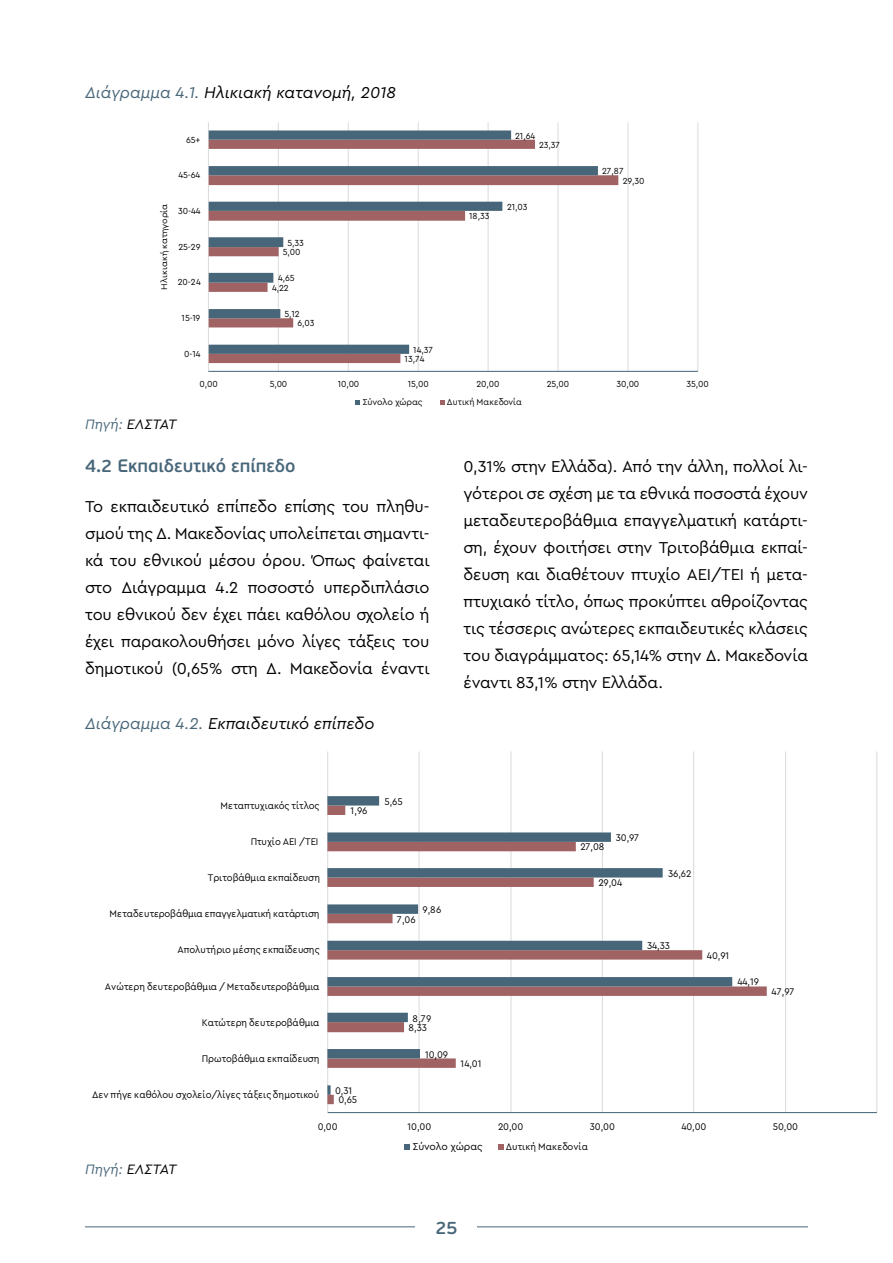
<style>
.page{position:relative;width:893px;height:1263px;background:#fff}
.page>*{position:absolute;margin:0;border:0;box-sizing:border-box;transform-origin:0 0}
.t1{font:600 18px "PF Beau Sans Pro";color:#476679}
.t2{font:16.5px/27px "Cera Pro";letter-spacing:-.01em;color:#000;text-align:justify}
.t3{font:italic 16.5px "Cera Pro";color:#000}
.t4{font:italic 14.25px "Cera Pro";letter-spacing:-.005em;color:#000}
.t5{font:10.5px "Cera Pro";letter-spacing:-.01em;color:#000}
.t6{font:10.05px "Cera Pro";letter-spacing:-.005em;color:#000;scale:.95 1}
.t7{font:10.05px "Cera Pro";letter-spacing:.02em;color:#000;scale:.95 1}
.t8{font:9.15px "Cera Pro";letter-spacing:-.005em;color:#000;scale:.95 1}
.t9{font:9.15px "Cera Pro";letter-spacing:.02em;color:#000;scale:.95 1}
.t10{font:9px "Cera Pro";letter-spacing:-.01em;color:#000}
.t11{font:8.7px "Cera Pro";letter-spacing:.02em;color:#000;scale:1.05 1}
.s1{color:#486779}
</style>
<div class="page">
<hr style="left:85px;top:1226px;width:723px;height:1px;background:#476679">
<div style="left:416px;top:1203px;width:61px;height:49px;background:#fff"></div>
<hr style="left:208px;top:122px;width:1px;height:249px;background:#d9d9d9">
<hr style="left:278px;top:122px;width:1px;height:249px;background:#d9d9d9">
<hr style="left:348px;top:122px;width:1px;height:249px;background:#d9d9d9">
<hr style="left:418px;top:122px;width:1px;height:249px;background:#d9d9d9">
<hr style="left:488px;top:122px;width:1px;height:249px;background:#d9d9d9">
<hr style="left:558px;top:122px;width:1px;height:249px;background:#d9d9d9">
<hr style="left:628px;top:122px;width:1px;height:249px;background:#d9d9d9">
<hr style="left:698px;top:122px;width:1px;height:249px;background:#d9d9d9">
<svg style="left:209px;top:175px;width:409px;height:188px"></svg>
<svg style="left:209px;top:130px;width:389px;height:224px"></svg>
<hr style="left:208px;top:371px;width:490px;height:1px;background:#476679">
<svg style="left:355px;top:400px;width:5px;height:5px"></svg>
<svg style="left:440px;top:400px;width:5px;height:5px"></svg>
<hr style="left:327px;top:751px;width:1px;height:361px;background:#d9d9d9">
<hr style="left:419px;top:751px;width:1px;height:361px;background:#d9d9d9">
<hr style="left:511px;top:751px;width:1px;height:361px;background:#d9d9d9">
<hr style="left:602px;top:751px;width:1px;height:361px;background:#d9d9d9">
<hr style="left:693px;top:751px;width:1px;height:361px;background:#d9d9d9">
<hr style="left:785px;top:751px;width:1px;height:361px;background:#d9d9d9">
<hr style="left:877px;top:751px;width:1px;height:361px;background:#d9d9d9">
<svg style="left:327px;top:796px;width:405px;height:299px"></svg>
<hr style="left:328px;top:1112px;width:549px;height:1px;background:#476679">
<svg style="left:405px;top:1144px;width:5px;height:5px"></svg>
<svg style="left:498px;top:1144px;width:6px;height:5px"></svg>
<p class="t3" style="left:85px;top:82px;width:312px"><span class="s1">Διάγραμμα 4.1.</span> Ηλικιακή κατανομή, 2018</p>
<p class="t8" style="left:186px;top:134px;width:16px">65+</p>
<p class="t8" style="left:179px;top:169px;width:24px">45-64</p>
<p class="t11" style="left:158px;top:290px;width:84px;rotate:-90deg">Ηλικιακή κατηγορία</p>
<p class="t8" style="left:178px;top:205px;width:25px">30-44</p>
<p class="t8" style="left:178px;top:241px;width:25px">25-29</p>
<p class="t8" style="left:178px;top:276px;width:26px">20-24</p>
<p class="t8" style="left:182px;top:312px;width:21px">15-19</p>
<p class="t8" style="left:184px;top:348px;width:19px">0-14</p>
<p class="t8" style="left:287px;top:236px;width:19px">5,33</p>
<p class="t8" style="left:283px;top:246px;width:20px">5,00</p>
<p class="t8" style="left:278px;top:272px;width:19px">4,65</p>
<p class="t8" style="left:272px;top:281px;width:19px">4,22</p>
<p class="t8" style="left:284px;top:308px;width:18px">5,12</p>
<p class="t8" style="left:297px;top:317px;width:19px">6,03</p>
<p class="t8" style="left:413px;top:343px;width:22px">14,37</p>
<p class="t8" style="left:405px;top:353px;width:22px">13,74</p>
<p class="t8" style="left:515px;top:130px;width:22px">21,64</p>
<p class="t8" style="left:539px;top:139px;width:23px">23,37</p>
<p class="t8" style="left:469px;top:210px;width:23px">18,33</p>
<p class="t8" style="left:507px;top:201px;width:23px">21,03</p>
<p class="t8" style="left:602px;top:165px;width:24px">27,87</p>
<p class="t8" style="left:623px;top:175px;width:24px">29,30</p>
<p class="t8" style="left:200px;top:378px;width:21px">0,00</p>
<p class="t8" style="left:270px;top:378px;width:20px">5,00</p>
<p class="t8" style="left:338px;top:378px;width:24px">10,00</p>
<p class="t8" style="left:408px;top:378px;width:24px">15,00</p>
<p class="t8" style="left:477px;top:378px;width:26px">20,00</p>
<p class="t8" style="left:547px;top:378px;width:25px">25,00</p>
<p class="t8" style="left:616px;top:378px;width:26px">30,00</p>
<p class="t8" style="left:687px;top:378px;width:25px">35,00</p>
<p class="t4" style="left:85px;top:415px;width:93px"><span class="s1">Πηγή:</span> ΕΛΣΤΑΤ</p>
<p class="t10" style="left:362px;top:396px;width:62px">Σύνολο χώρας</p>
<p class="t8" style="left:362px;top:396px;width:72px">ΣΥΝΟΛΟ ΧΩΡΑΣ</p>
<p class="t9" style="left:447px;top:396px;width:80px">Δυτική Μακεδονία</p>
<p class="t1" style="left:85px;top:455px;width:212px">4.2 Εκπαιδευτικό επίπεδο</p>
<p class="t2" style="left:85px;top:492px;width:346px">Το εκπαιδευτικό επίπεδο επίσης του πληθυ&shy;σμού της Δ. Μακεδονίας υπολείπεται σημαντι&shy;κά του εθνικού μέσου όρου. Όπως φαίνεται στο Διάγραμμα 4.2 ποσοστό υπερδιπλάσιο του εθνικού δεν έχει πάει καθόλου σχολείο ή έχει παρακολουθήσει μόνο λίγες τάξεις του δημοτικού (0,65% στη Δ. Μακεδονία έναντι</p>
<p class="t3" style="left:85px;top:712px;width:291px"><span class="s1">Διάγραμμα 4.2.</span> Εκπαιδευτικό επίπεδο</p>
<p class="t2" style="left:463px;top:452px;width:346px">0,31% στην Ελλάδα). Από την άλλη, πολλοί λι&shy;γότεροι σε σχέση με τα εθνικά ποσοστά έχουν μεταδευτεροβάθμια επαγγελματική κατάρτι&shy;ση, έχουν φοιτήσει στην Τριτοβάθμια εκπαί&shy;δευση και διαθέτουν πτυχίο ΑΕΙ/ΤΕΙ ή μετα&shy;πτυχιακό τίτλο, όπως προκύπτει αθροίζοντας τις τέσσερις ανώτερες εκπαιδευτικές κλάσεις του διαγράμματος: 65,14% στην Δ. Μακεδονία έναντι 83,1% στην Ελλάδα.</p>
<p class="t6" style="left:221px;top:799px;width:106px">Μεταπτυχιακός τίτλος</p>
<p class="t6" style="left:351px;top:804px;width:19px">1,96</p>
<p class="t6" style="left:385px;top:794px;width:21px">5,65</p>
<p class="t6" style="left:251px;top:835px;width:73px">Πτυχίο AEI /TEI</p>
<p class="t6" style="left:580px;top:840px;width:27px">27,08</p>
<p class="t6" style="left:616px;top:831px;width:26px">30,97</p>
<p class="t6" style="left:208px;top:871px;width:120px">Τριτοβάθμια εκπαίδευση</p>
<p class="t6" style="left:598px;top:876px;width:27px">29,04</p>
<p class="t6" style="left:668px;top:867px;width:26px">36,62</p>
<p class="t6" style="left:110px;top:907px;width:223px">Μεταδευτεροβάθμια επαγγελματική κατάρτιση</p>
<p class="t6" style="left:423px;top:903px;width:21px">9,86</p>
<p class="t6" style="left:397px;top:912px;width:21px">7,06</p>
<p class="t6" style="left:177px;top:943px;width:151px">Απολυτήριο μέσης εκπαίδευσης</p>
<p class="t6" style="left:647px;top:939px;width:26px">34,33</p>
<p class="t6" style="left:707px;top:949px;width:25px">40,91</p>
<p class="t6" style="left:105px;top:979px;width:227px">Ανώτερη δευτεροβάθμια / Μεταδευτεροβάθμια</p>
<p class="t6" style="left:737px;top:975px;width:25px">44,19</p>
<p class="t6" style="left:772px;top:985px;width:25px">47,97</p>
<p class="t6" style="left:202px;top:1016px;width:125px">Κατώτερη δευτεροβάθμια</p>
<p class="t6" style="left:413px;top:1011px;width:21px">8,79</p>
<p class="t6" style="left:409px;top:1021px;width:21px">8,33</p>
<p class="t6" style="left:202px;top:1052px;width:125px">Πρωτοβάθμια εκπαίδευση</p>
<p class="t6" style="left:425px;top:1048px;width:26px">10,09</p>
<p class="t6" style="left:460px;top:1057px;width:23px">14,01</p>
<p class="t6" style="left:92px;top:1088px;width:240px">Δεν πήγε καθόλου σχολείο/λίγες τάξεις δημοτικoύ</p>
<p class="t6" style="left:335px;top:1084px;width:19px">0,31</p>
<p class="t6" style="left:338px;top:1093px;width:21px">0,65</p>
<p class="t6" style="left:318px;top:1119px;width:22px">0,00</p>
<p class="t6" style="left:407px;top:1119px;width:27px">10,00</p>
<p class="t6" style="left:498px;top:1119px;width:28px">20,00</p>
<p class="t6" style="left:590px;top:1119px;width:28px">30,00</p>
<p class="t6" style="left:681px;top:1119px;width:28px">40,00</p>
<p class="t6" style="left:773px;top:1119px;width:28px">50,00</p>
<p class="t4" style="left:85px;top:1159px;width:93px"><span class="s1">Πηγή:</span> ΕΛΣΤΑΤ</p>
<p class="t6" style="left:412px;top:1140px;width:79px">ΣΥΝΟΛΟ ΧΩΡΑΣ</p>
<p class="t7" style="left:506px;top:1140px;width:88px">Δυτική Μακεδονία</p>
<p class="t5" style="left:412px;top:1140px;width:72px">Σύνολο χώρας</p>
<p class="t1" style="left:435px;top:1217px;width:24px">25</p>
</div>
